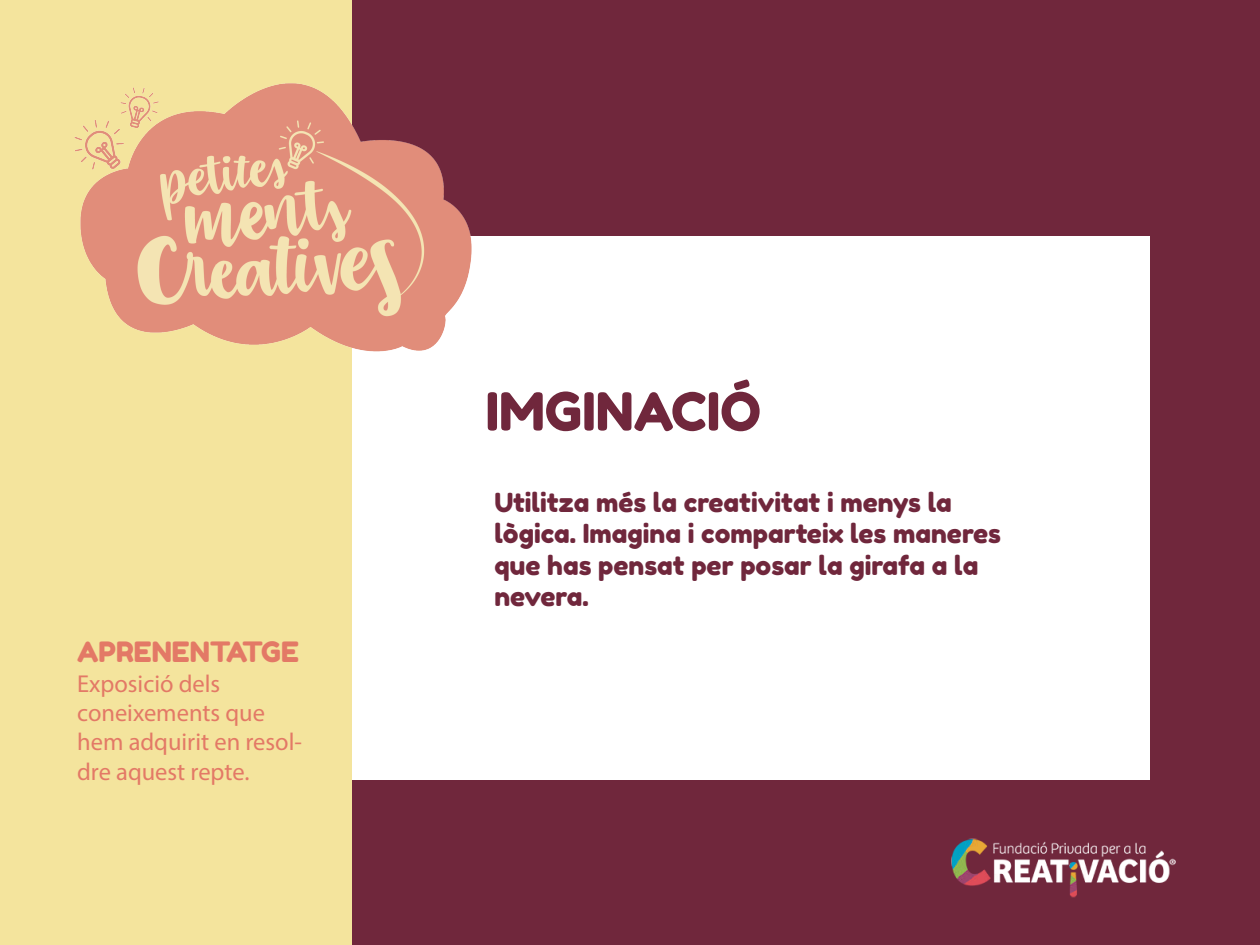
<style>
.page{position:relative;width:1260px;height:945px;background:#70273c}
.page>*{position:absolute;margin:0;border:0;box-sizing:border-box;transform-origin:0 0}
.t1{font:52.5px "Fredoka One";color:#70273c}
.t2{font:28px "Fredoka One";color:#e37966}
.t3{font:26.25px/31.5px "Fredoka One";color:#70273c}
.t4{font:24.5px/29.4px "Myriad Pro";color:#e37966}
</style>
<div class="page">
<div style="left:326px;top:236px;width:824px;height:544px;background:#fff"></div>
<div style="left:0;top:0;width:352px;height:945px;background:#f4e49d"></div>
<img style="left:74px;top:83px;width:398px;height:269px">
<img style="left:951px;top:838px;width:225px;height:60px">
<p class="t2" style="left:77px;top:635px;width:223px">APRENENTATGE</p>
<p class="t4" style="left:77px;top:668px;width:226px">Exposició dels coneixements que hem adquirit en resol&shy;dre aquest repte.</p>
<h1 class="t1" style="left:486px;top:380px;width:277px">IMGINACIÓ</h1>
<p class="t3" style="left:494px;top:486px;width:508px">Utilitza més la creativitat i menys la lògica. Imagina i comparteix les maneres que has pensat per posar la girafa a la nevera.</p>
</div>
